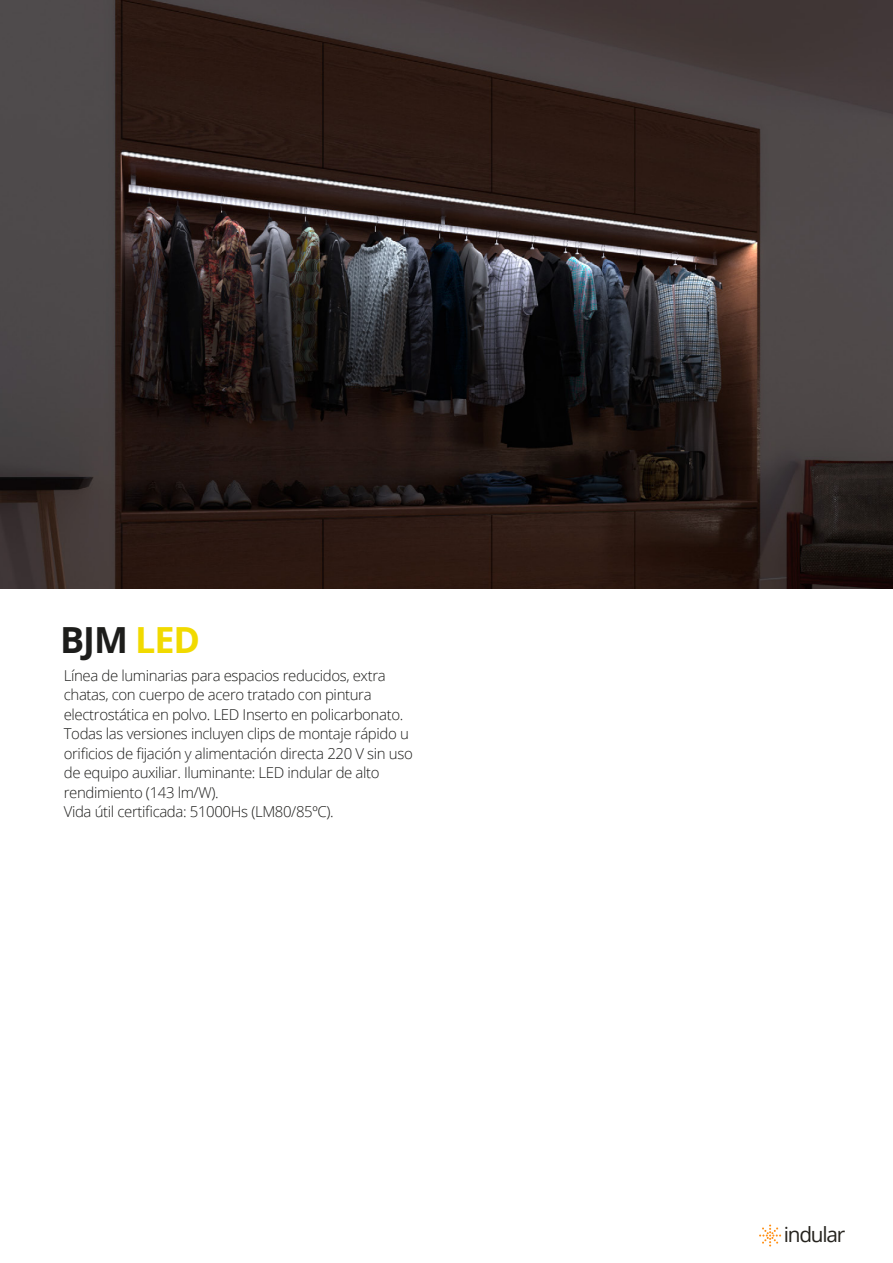
<style>
.page{position:relative;width:893px;height:1263px;background:#fff}
.page>*{position:absolute;margin:0;border:0;box-sizing:border-box;transform-origin:0 0}
.t1{font:700 36px "Open Sans";letter-spacing:-.03em;color:#1d1d1b}
.t2{font:20.85px "Open Sans";letter-spacing:-.06em;color:#25231e}
.t3{font:300 15px/19.5px "Open Sans";letter-spacing:-.025em;color:#1d1d1b}
.s1{color:#f1da00}
</style>
<div class="page">
<svg style="left:759px;top:1224px;width:22px;height:22px"></svg>
<img style="left:0;top:0;width:893px;height:588px">
<h1 class="t1" style="left:60px;top:614px;width:142px">BJM <span class="s1">LED</span></h1>
<p class="t3" style="left:64px;top:665px;width:350px">Línea de luminarias para espacios reducidos, extra chatas, con cuerpo de acero tratado con pintura electrostática en polvo. LED Inserto en policarbonato.<br>Todas las versiones incluyen clips de montaje rápido u orificios de fijación y alimentación directa 220 V sin uso de equipo auxiliar. Iluminante: LED indular de alto rendimiento (143 lm/W).<br>Vida útil certificada: 51000Hs (LM80/85ºC).</p>
<h2 class="t2" style="left:784px;top:1220px;width:63px">indular</h2>
</div>
